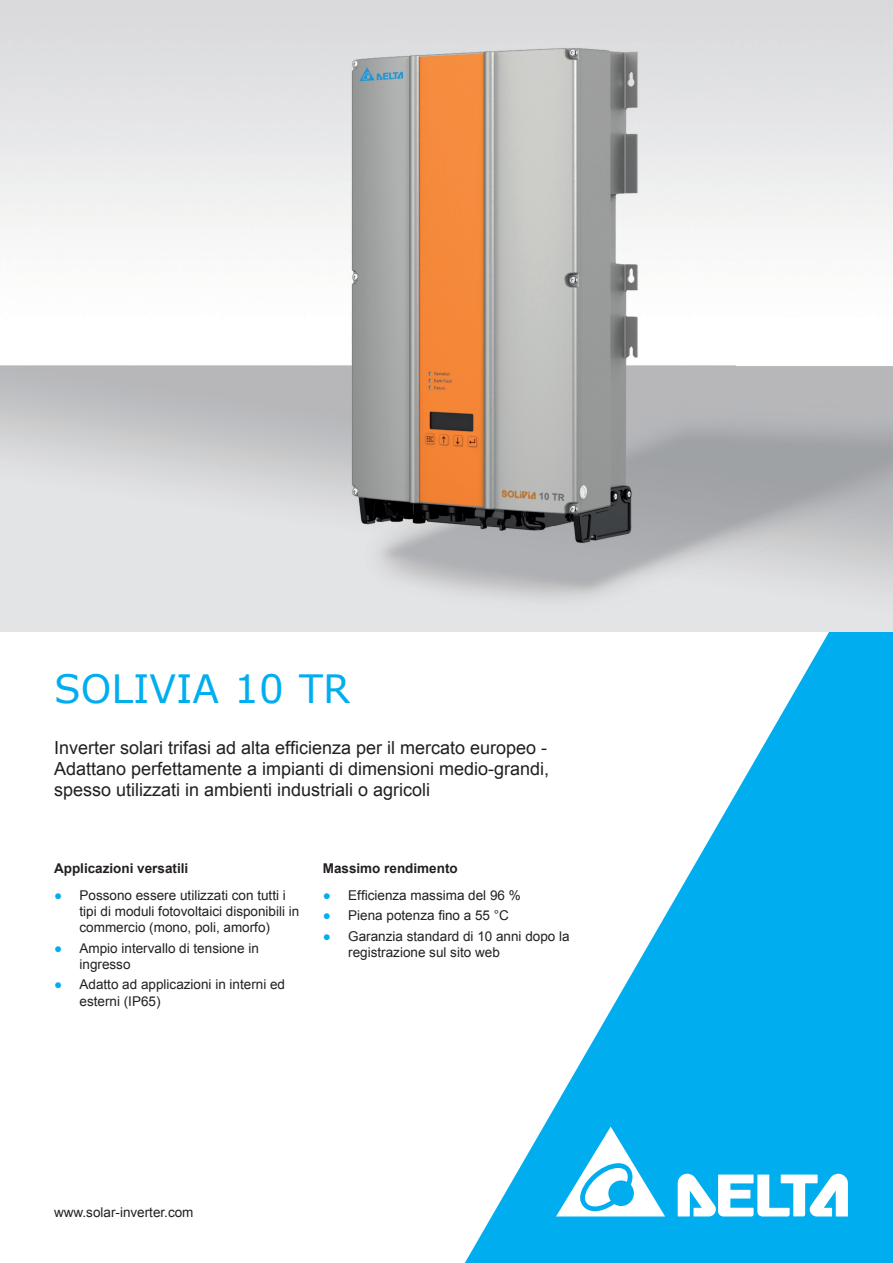
<style>
.page{position:relative;width:893px;height:1263px;background:#fff}
.page>*{position:absolute;margin:0;border:0;box-sizing:border-box;transform-origin:0 0}
.t1{font:39px "Verdana";color:#00aeef}
.t2{font:18px/20.9px "Arial";color:#231f20;text-align:justify}
.t3{font:13.5px/16.2px "Arial";color:#231f20}
.t4{font:700 13.5px "Arial";color:#231f20}
.s1{color:#00aeef}
</style>
<div class="page">
<svg style="left:465px;top:631px;width:428px;height:632px;fill:#00aeef"></svg>
<svg style="left:678px;top:1174px;width:170px;height:42px"></svg>
<svg style="left:556px;top:1126px;width:109px;height:90px"></svg>
<img style="left:0;top:0;width:893px;height:631px">
<h1 class="t1" style="left:54px;top:662px;width:298px">SOLIVIA 10 TR</h1>
<h2 class="t2" style="left:54px;top:738px;width:497px">Inverter solari trifasi ad alta efficienza per il mercato europeo - Adattano perfettamente a impianti di dimensioni medio-grandi, spesso utilizzati in ambienti industriali o agricoli</h2>
<p class="t4" style="left:54px;top:859px;width:136px">Applicazioni versatili</p>
<p class="t3" style="left:80px;top:887px;width:221px;text-indent:-26px"><span class="s1">●</span> Possono essere utilizzati con tutti i tipi di moduli fotovoltaici disponibili in commercio (mono, poli, amorfo)</p>
<p class="t3" style="left:80px;top:940px;width:181px;text-indent:-26px"><span class="s1">●</span> Ampio intervallo di tensione in ingresso</p>
<p class="t3" style="left:80px;top:977px;width:207px;text-indent:-26px"><span class="s1">●</span> Adatto ad applicazioni in interni ed esterni (IP65)</p>
<p class="t4" style="left:323px;top:859px;width:137px">Massimo rendimento</p>
<p class="t3" style="left:323px;top:887px;width:200px"><span class="s1">●</span> Efficienza massima del 96 %</p>
<p class="t3" style="left:323px;top:907px;width:188px"><span class="s1">●</span> Piena potenza fino a 55 °C</p>
<p class="t3" style="left:348px;top:928px;width:223px;text-indent:-26px"><span class="s1">●</span> Garanzia standard di 10 anni dopo la registrazione sul sito web</p>
<p class="t3" style="left:54px;top:1204px;width:141px">www.solar-inverter.com</p>
</div>
